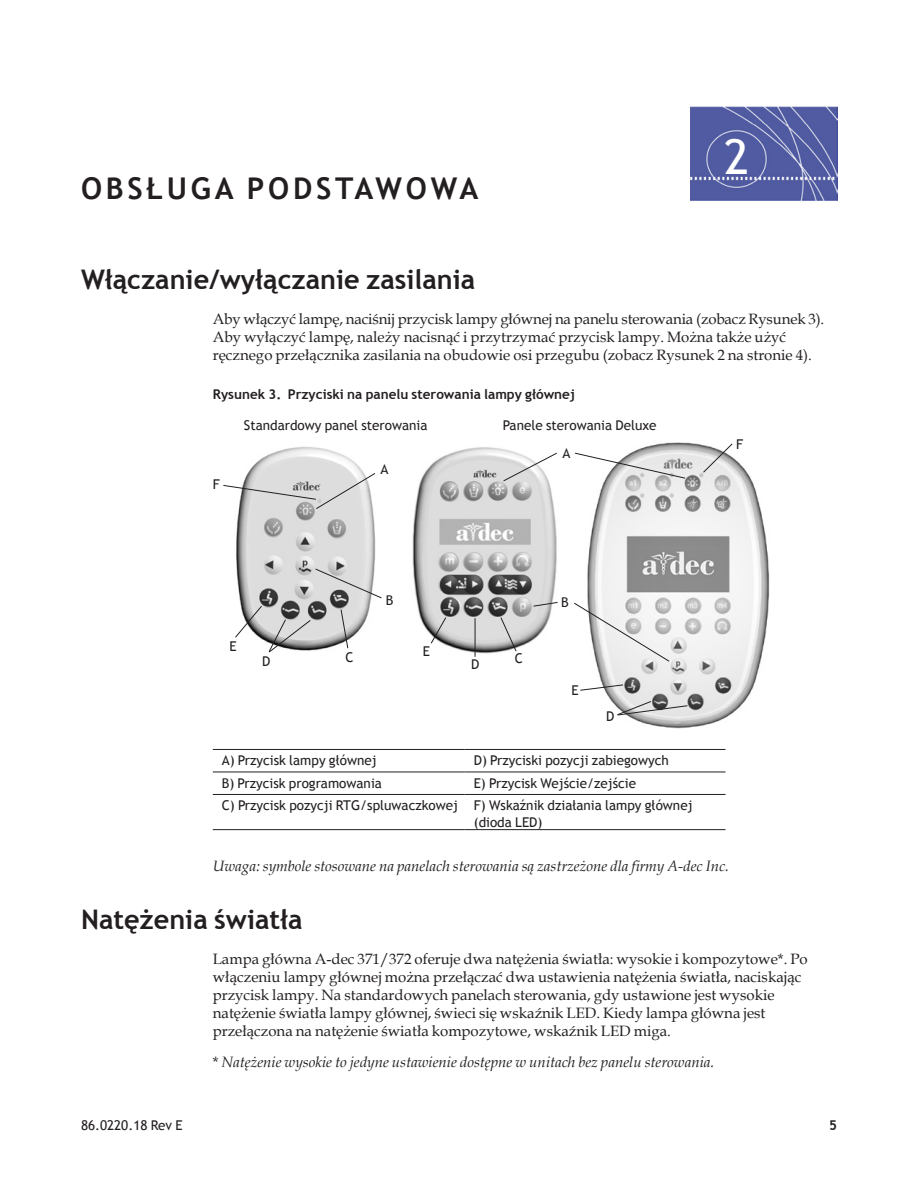
<style>
.page{position:relative;width:918px;height:1188px;background:#fff}
.page>*{position:absolute;margin:0;border:0;box-sizing:border-box;transform-origin:0 0}
.t1{font:48px "Trebuchet MS";color:#fff}
.t2{font:700 30px "Trebuchet MS";letter-spacing:.125em;color:#231f20}
.t3{font:700 27px "Trebuchet MS";color:#231f20}
.t4{font:15px/18px "Book Antiqua";color:#231f20}
.t5{font:italic 15px "Book Antiqua";color:#231f20}
.t6{font:13.5px/22.5px "Trebuchet MS";color:#231f20}
.t7{font:700 13.5px "Trebuchet MS";color:#231f20}
.s1{font-style:normal}
</style>
<div class="page">
<img style="left:412px;top:447px;width:145px;height:209px">
<img style="left:236px;top:446px;width:140px;height:205px">
<img style="left:587px;top:442px;width:183px;height:286px">
<svg style="left:575px;top:452px;width:111px;height:27px"></svg>
<svg style="left:235px;top:605px;width:76px;height:48px"></svg>
<svg style="left:340px;top:609px;width:9px;height:40px"></svg>
<svg style="left:430px;top:617px;width:17px;height:27px"></svg>
<hr style="left:475px;top:618px;width:1px;height:39px;background:#231f20">
<svg style="left:500px;top:617px;width:17px;height:35px"></svg>
<svg style="left:315px;top:568px;width:67px;height:31px"></svg>
<svg style="left:574px;top:602px;width:96px;height:60px"></svg>
<svg style="left:223px;top:472px;width:153px;height:38px"></svg>
<svg style="left:503px;top:452px;width:54px;height:30px"></svg>
<svg style="left:533px;top:602px;width:25px;height:5px"></svg>
<svg style="left:702px;top:443px;width:31px;height:30px"></svg>
<svg style="left:616px;top:701px;width:72px;height:15px"></svg>
<svg style="left:580px;top:684px;width:44px;height:7px"></svg>
<svg style="left:213px;top:771px;width:513px;height:1px"></svg>
<hr style="left:213px;top:772px;width:252px;height:1px;background:#231f20">
<hr style="left:465px;top:772px;width:261px;height:1px;background:#231f20">
<hr style="left:213px;top:794px;width:252px;height:1px;background:#231f20">
<hr style="left:465px;top:794px;width:261px;height:1px;background:#231f20">
<hr style="left:213px;top:749px;width:252px;height:1px;background:#231f20">
<hr style="left:465px;top:749px;width:261px;height:1px;background:#231f20">
<hr style="left:213px;top:829px;width:252px;height:1px;background:#231f20">
<hr style="left:465px;top:829px;width:261px;height:1px;background:#231f20">
<svg style="left:691px;top:200px;width:146px;height:1px"></svg>
<img style="left:691px;top:106px;width:146px;height:94px">
<h2 class="t2" style="left:81px;top:170px;width:190px">Obsługa podstawowa</h2>
<h1 class="t1" style="left:724px;top:129px;width:27px">2</h1>
<h3 class="t3" style="left:81px;top:263px;width:396px">Włączanie/wyłączanie zasilania</h3>
<p class="t4" style="left:213px;top:310px;width:613px">Aby włączyć lampę, naciśnij przycisk lampy głównej na panelu sterowania (zobacz Rysunek 3).<br>Aby wyłączyć lampę, należy nacisnąć i przytrzymać przycisk lampy. Można także użyć ręcznego przełącznika zasilania na obudowie osi przegubu (zobacz Rysunek 2 na stronie 4).</p>
<p class="t7" style="left:213px;top:386px;width:364px">Rysunek 3. Przyciski na panelu sterowania lampy głównej</p>
<p class="t6" style="left:213px;top:473px;width:9px">F</p>
<p class="t6" style="left:244px;top:414px;width:185px">Standardowy panel sterowania</p>
<p class="t6" style="left:380px;top:458px;width:9px">A</p>
<p class="t6" style="left:230px;top:635px;width:9px">E</p>
<p class="t6" style="left:262px;top:650px;width:10px">D</p>
<p class="t6" style="left:345px;top:646px;width:10px">C</p>
<p class="t6" style="left:386px;top:589px;width:9px">B</p>
<p class="t6" style="left:423px;top:640px;width:9px">E</p>
<p class="t6" style="left:503px;top:414px;width:155px">Panele sterowania Deluxe</p>
<p class="t6" style="left:562px;top:442px;width:9px">A</p>
<p class="t6" style="left:471px;top:653px;width:10px">D</p>
<p class="t6" style="left:515px;top:647px;width:10px">C</p>
<p class="t6" style="left:561px;top:591px;width:9px">B</p>
<p class="t6" style="left:572px;top:679px;width:9px">E</p>
<p class="t6" style="left:606px;top:705px;width:10px">D</p>
<p class="t6" style="left:736px;top:433px;width:9px">F</p>
<p class="t6" style="left:222px;top:749px;width:156px">A) Przycisk lampy głównej</p>
<p class="t6" style="left:474px;top:749px;width:197px">D) Przyciski pozycji zabiegowych</p>
<p class="t6" style="left:222px;top:772px;width:162px">B) Przycisk programowania</p>
<p class="t6" style="left:222px;top:772px;width:472px;text-indent:252px">E) Przycisk Wejście/zejście<br>C) Przycisk pozycji RTG/spluwaczkowej F) Wskaźnik działania lampy głównej</p>
<p class="t6" style="left:474px;top:811px;width:70px">(dioda LED)</p>
<p class="t5" style="left:213px;top:856px;width:518px">Uwaga: symbole stosowane na panelach sterowania są zastrzeżone dla firmy A‑dec Inc.</p>
<h3 class="t3" style="left:81px;top:903px;width:223px">Natężenia światła</h3>
<p class="t4" style="left:213px;top:950px;width:596px">Lampa główna A‑dec 371/372 oferuje dwa natężenia światła: wysokie i kompozytowe*. Po włączeniu lampy głównej można przełączać dwa ustawienia natężenia światła, naciskając przycisk lampy. Na standardowych panelach sterowania, gdy ustawione jest wysokie natężenie światła lampy głównej, świeci się wskaźnik LED. Kiedy lampa główna jest przełączona na natężenie światła kompozytowe, wskaźnik LED miga.</p>
<p class="t5" style="left:213px;top:1052px;width:503px"><span class="s1">*</span> Natężenie wysokie to jedyne ustawienie dostępne w unitach bez panelu sterowania.</p>
<p class="t6" style="left:81px;top:1114px;width:103px">86.0220.18 Rev E</p>
<p class="t7" style="left:829px;top:1117px;width:9px">5</p>
</div>
